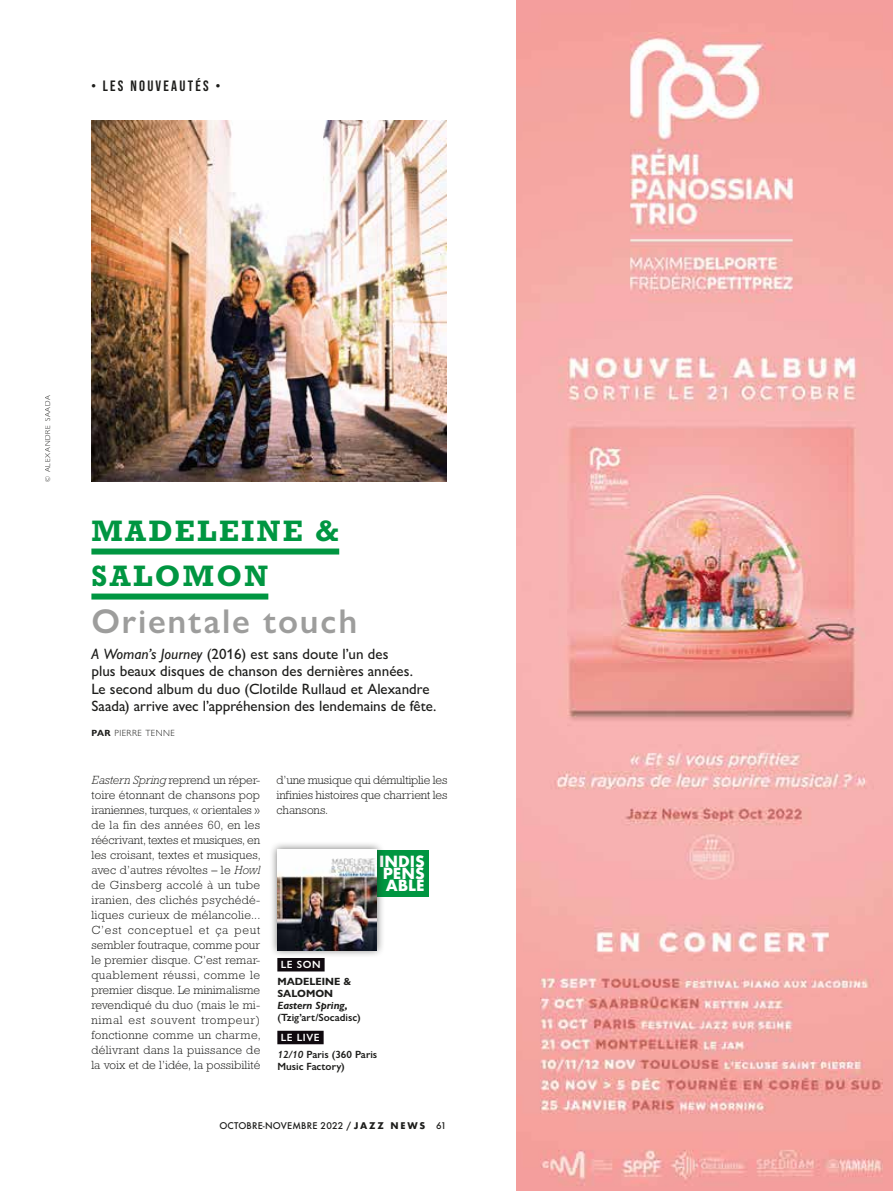
<style>
.page{position:relative;width:893px;height:1191px;background:#fff}
.page>*{position:absolute;margin:0;border:0;box-sizing:border-box;transform-origin:0 0}
.t1{font:600 34.5px "Gill Sans Nova";letter-spacing:.05em;color:#9d9d9c}
.t2{font:700 30px/45px "Rockwell Std";letter-spacing:.08em;color:#009641}
.t3{font:500 15px/17.2px "Gill Sans Nova";color:#1d1d1b}
.t4{font:15px "Bebas Neue";letter-spacing:.15em;color:#1d1d1b}
.t5{font:700 15px/12px "Futura";color:#fff;text-align:justify}
.t6{font:300 12px/15px "Rockwell Std";letter-spacing:.01em;color:#1d1d1b}
.t7{font:600 10.5px/16.2px "Gill Sans Nova";color:#1d1d1b}
.t8{font:700 10.5px/12px "Gill Sans Nova";color:#1d1d1b}
.t9{font:italic 700 10.5px "Gill Sans Nova";color:#1d1d1b}
.t10{font:600 10.5px "Gill Sans Nova";color:#fff}
.t11{font:500 9px "Futura";letter-spacing:.02em;color:#1d1d1b}
.t12{font:300 9px "Gill Sans Nova";letter-spacing:.05em;color:#1d1d1b}
.t13{font:300 7.5px "Gill Sans Nova";letter-spacing:.1em;color:#1d1d1b}
.s1{font-style:italic}
.s2{font-weight:700}
.s3{color:#fff}
</style>
<div class="page">
<div style="left:322px;top:850px;width:107px;height:46px;background:#009641"></div>
<img style="left:517px;top:0;width:376px;height:1191px">
<img style="left:91px;top:121px;width:355px;height:361px">
<div style="left:277px;top:958px;width:48px;height:13px;background:#100a0f"></div>
<div style="left:277px;top:1030px;width:47px;height:14px;background:#100a0f"></div>
<div style="left:269px;top:841px;width:116px;height:117px;background:#1d1d1b;opacity:.6"></div>
<img style="left:277px;top:849px;width:100px;height:101px">
<div style="left:91px;top:548px;width:248px;height:6px;background:#009641"></div>
<div style="left:91px;top:593px;width:177px;height:6px;background:#009641"></div>
<p class="t4" style="left:91px;top:78px;width:130px">• LES NOUVEAUTÉS •</p>
<p class="t13" style="left:43px;top:482px;width:88px;rotate:-90deg">© ALEXANDRE SAADA</p>
<h2 class="t2" style="left:91px;top:508px;width:249px">MADELEINE &amp;<br>SALOMON</h2>
<h1 class="t1" style="left:91px;top:600px;width:267px">Orientale touch</h1>
<p class="t3" style="left:91px;top:645px;width:346px"><span class="s1">A Woman’s Journey</span> (2016) est sans doute l’un des<br>plus beaux disques de chanson des dernières années.<br>Le second album du duo (Clotilde Rullaud et Alexandre Saada) arrive avec l’appréhension des lendemains de fête.</p>
<p class="t12" style="left:91px;top:727px;width:85px"><span class="s2">PAR</span> PIERRE TENNE</p>
<p class="t6" style="left:91px;top:772px;width:174px"><span class="s1">Eastern Spring</span> reprend un réper&shy;toire étonnant de chansons pop iraniennes, turques, « orientales » de la fin des années 60, en les réécrivant, textes et musiques, en les croisant, textes et musiques, avec d’autres révoltes – le <span class="s1">Howl </span>de Ginsberg accolé à un tube iranien, des clichés psychédé&shy;liques curieux de mélancolie...<br>C’est conceptuel et ça peut sembler foutraque, comme pour le premier disque. C’est remar&shy;quablement réussi, comme le premier disque. Le minimalisme revendiqué du duo (mais le mi&shy;nimal est souvent trompeur) fonctionne comme un charme, délivrant dans la puissance de la voix et de l’idée, la possibilité</p>
<p class="t6" style="left:276px;top:772px;width:172px;text-align:justify">d’une musique qui démultiplie les infinies histoires que charrient les chansons.</p>
<p class="t5" style="left:379px;top:854px;width:47px">INDIS PENS ABLE</p>
<p class="t10" style="left:281px;top:958px;width:41px">LE SON</p>
<p class="t8" style="left:277px;top:975px;width:76px">MADELEINE &amp;<br>SALOMON</p>
<p class="t9" style="left:277px;top:998px;width:72px">Eastern Spring,</p>
<p class="t7" style="left:277px;top:1009px;width:85px">(Tzig’art/Socadisc)</p>
<p class="t7" style="left:277px;top:1029px;width:101px;text-indent:4px"><span class="s3">LE LIVE<br></span><span class="s1">12/10</span> Paris (360 Paris</p>
<p class="t7" style="left:277px;top:1057px;width:69px">Music Factory)</p>
<p class="t11" style="left:219px;top:1120px;width:228px">OCTOBRE-NOVEMBRE 2022 / <span class="s2">J A Z Z N E W S</span> 61</p>
</div>
